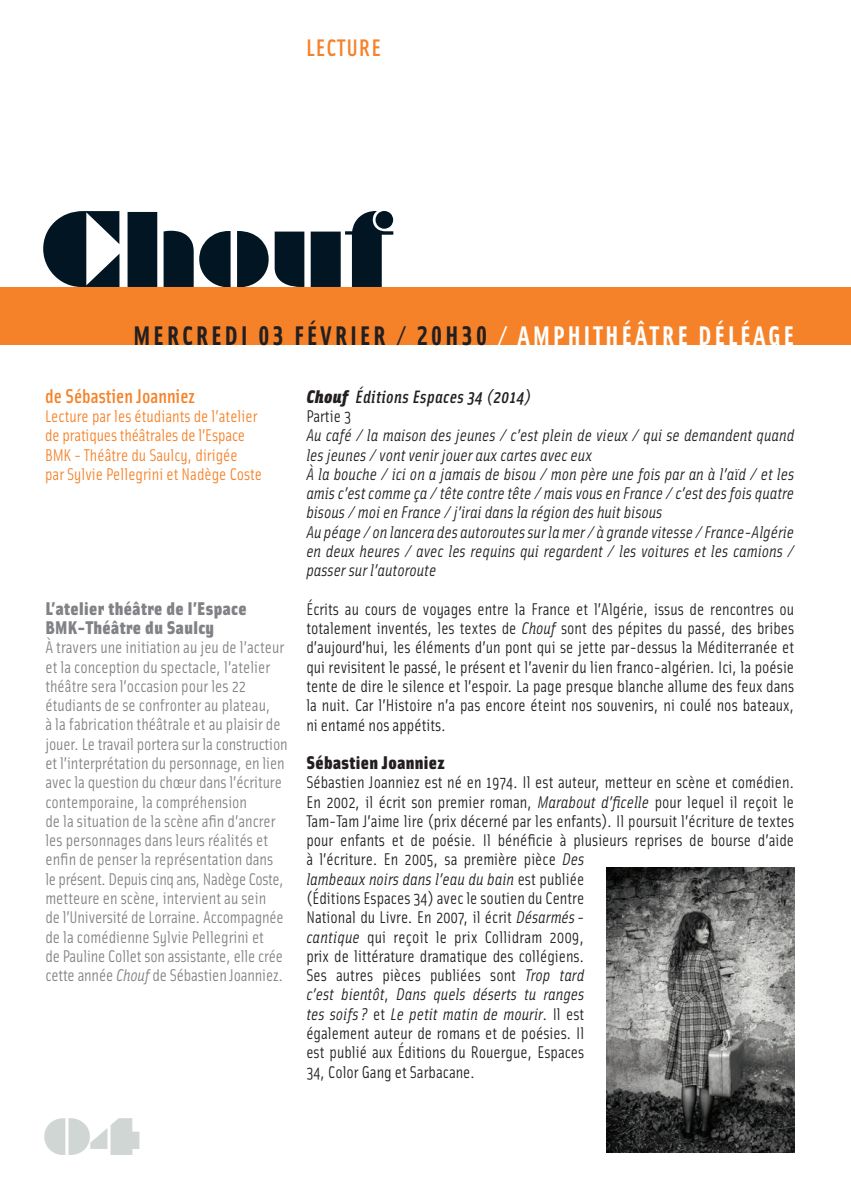
<style>
.page{position:relative;width:851px;height:1191px;background:#fff}
.page>*{position:absolute;margin:0;border:0;box-sizing:border-box;transform-origin:0 0}
.t1{font:98px "Braggadocio";letter-spacing:-.02em;color:#011622}
.t2{font:48px "Braggadocio";color:#cfd6d4}
.t3{font:27px "Solex Bold Lining";letter-spacing:.1em;color:#231f20}
.t4{font:500 24px "Solex";letter-spacing:.04em;color:#f58229}
.t5{font:500 20px "Solex";color:#f58229}
.t6{font:900 18.4px/19.2px "Solex";letter-spacing:.02em;color:#808285}
.t7{font:900 18.4px "Solex";letter-spacing:.02em;color:#231f20}
.t8{font:italic 500 18px "Solex";letter-spacing:.02em;color:#231f20}
.t9{font:17px/19.2px "Solex";color:#231f20;text-align:justify}
.t10{font:17px/19.2px "Solex";color:#808285}
.t11{font:italic 17px/19.2px "Solex";color:#231f20}
.t12{font:17px/19.2px "Solex";color:#f58229}
.s1{color:#fff}
.s2{font-style:italic}
.s3{font-weight:900;font-size:18.4px}
</style>
<div class="page">
<img style="left:606px;top:867px;width:188px;height:285px">
<div style="left:0;top:287px;width:850px;height:58px;background:#f58229"></div>
<h3 class="t4" style="left:306px;top:32px;width:76px">LECTURE</h3>
<h1 class="t1" style="left:40px;top:190px;width:355px">Chouf</h1>
<h3 class="t3" style="left:133px;top:318px;width:662px">MERCREDI 03 FÉVRIER / 20H30 <span class="s1">/ AMPHITHÉÂTRE DÉLÉAGE</span></h3>
<p class="t5" style="left:45px;top:383px;width:151px">de Sébastien Joanniez</p>
<p class="t12" style="left:45px;top:406px;width:219px">Lecture par les étudiants de l’atelier de pratiques théâtrales de l’Espace BMK - Théâtre du Saulcy, dirigée<br>par Sylvie Pellegrini et Nadège Coste</p>
<p class="t6" style="left:45px;top:597px;width:203px">L’atelier théâtre de l’Espace<br>BMK-Théâtre du Saulcy</p>
<p class="t10" style="left:45px;top:637px;width:244px">À travers une initiation au jeu de l’acteur et la conception du spectacle, l’atelier théâtre sera l’occasion pour les 22 étudiants de se confronter au plateau,<br>à la fabrication théâtrale et au plaisir de jouer. Le travail portera sur la construction et l’interprétation du personnage, en lien avec la question du chœur dans l’écriture contemporaine, la compréhension<br>de la situation de la scène afin d’ancrer les personnages dans leurs réalités et enfin de penser la représentation dans le présent. Depuis cinq ans, Nadège Coste, metteure en scène, intervient au sein<br>de l’Université de Lorraine. Accompagnée de la comédienne Sylvie Pellegrini et<br>de Pauline Collet son assistante, elle crée cette année <span class="s2">Chouf</span> de Sébastien Joanniez.</p>
<h2 class="t2" style="left:43px;top:1107px;width:99px">04</h2>
<p class="t8" style="left:306px;top:385px;width:226px"><span class="s3">Chouf</span> Éditions Espaces 34 (2014)</p>
<p class="t9" style="left:306px;top:406px;width:46px">Partie 3</p>
<p class="t11" style="left:306px;top:425px;width:489px">Au café / la maison des jeunes / c’est plein de vieux / qui se demandent quand les jeunes / vont venir jouer aux cartes avec eux<br>À la bouche / ici on a jamais de bisou / mon père une fois par an à l’aïd / et les amis c’est comme ça / tête contre tête / mais vous en France / c’est des fois quatre bisous / moi en France / j’irai dans la région des huit bisous<br>Au péage / on lancera des autoroutes sur la mer / à grande vitesse / France-Algérie en deux heures / avec les requins qui regardent / les voitures et les camions / passer sur l’autoroute</p>
<p class="t9" style="left:306px;top:598px;width:489px">Écrits au cours de voyages entre la France et l’Algérie, issus de rencontres ou totalement inventés, les textes de <span class="s2">Chouf</span> sont des pépites du passé, des bribes d’aujourd’hui, les éléments d’un pont qui se jette par-dessus la Méditerranée et qui revisitent le passé, le présent et l’avenir du lien franco-algérien. Ici, la poésie tente de dire le silence et l’espoir. La page presque blanche allume des feux dans la nuit. Car l’Histoire n’a pas encore éteint nos souvenirs, ni coulé nos bateaux, ni entamé nos appétits.</p>
<p class="t7" style="left:306px;top:750px;width:139px">Sébastien Joanniez</p>
<p class="t9" style="left:306px;top:772px;width:489px;text-align:left">Sébastien Joanniez est né en 1974. Il est auteur, metteur en scène et comédien.<br>En 2002, il écrit son premier roman, <span class="s2">Marabout d’ficelle</span> pour lequel il reçoit le Tam-Tam J’aime lire (prix décerné par les enfants). Il poursuit l’écriture de textes pour enfants et de poésie. Il bénéficie à plusieurs reprises de bourse d’aide à l’écriture. En 2005, sa première pièce <span class="s2">Des<br>lambeaux noirs dans l’eau du bain</span> est publiée<br>(Éditions Espaces 34) avec le soutien du Centre<br>National du Livre. En 2007, il écrit <span class="s2">Désarmés -<br>cantique</span> qui reçoit le prix Collidram 2009,<br>prix de littérature dramatique des collégiens.<br>Ses autres pièces publiées sont <span class="s2">Trop tard<br>c’est bientôt</span>, <span class="s2">Dans quels déserts tu ranges<br>tes soifs ?</span> et <span class="s2">Le petit matin de mourir</span>. Il est<br>également auteur de romans et de poésies. Il<br>est publié aux Éditions du Rouergue, Espaces<br>34, Color Gang et Sarbacane.</p>
</div>
